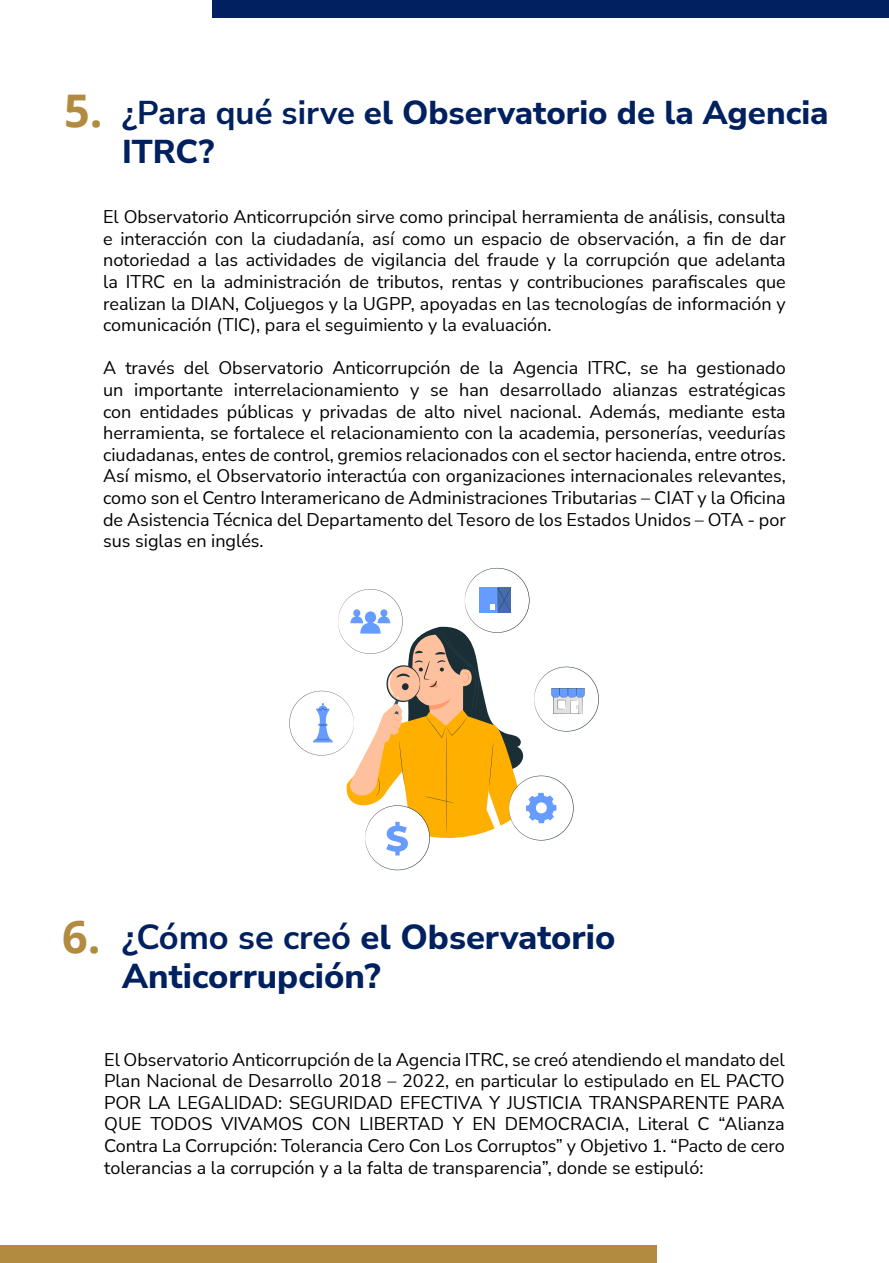
<style>
.page{position:relative;width:889px;height:1263px;background:#fff}
.page>*{position:absolute;margin:0;border:0;box-sizing:border-box;transform-origin:0 0}
.t1{font:700 45px "Open Sans";color:#b28b40}
.t2{font:800 34.5px/39px "Nunito Sans";color:#002060}
.t3{font:800 33px/39px "Nunito Sans";color:#002060}
.t4{font:18px/21.6px "Nunito Sans";color:#000;text-align:justify}
.s1{font-weight:700}
</style>
<div class="page">
<div style="left:213px;top:0;width:676px;height:17px;background:#002060"></div>
<div style="left:0;top:1246px;width:656px;height:17px;background:#b28b40"></div>
<svg style="left:289px;top:568px;width:310px;height:303px"></svg>
<p class="t1" style="left:64px;top:79px;width:40px">5.</p>
<p class="t3" style="left:122px;top:92px;width:708px"><span class="s1">¿Para qué sirve</span> el Observatorio de la Agencia<br>ITRC?</p>
<p class="t4" style="left:103px;top:205px;width:684px">El Observatorio Anticorrupción sirve como principal herramienta de análisis, consulta e interacción con la ciudadanía, así como un espacio de observación, a fin de dar notoriedad a las actividades de vigilancia del fraude y la corrupción que adelanta la ITRC en la administración de tributos, rentas y contribuciones parafiscales que realizan la DIAN, Coljuegos y la UGPP, apoyadas en las tecnologías de información y comunicación (TIC), para el seguimiento y la evaluación.</p>
<p class="t4" style="left:103px;top:357px;width:684px">A través del Observatorio Anticorrupción de la Agencia ITRC, se ha gestionado un importante interrelacionamiento y se han desarrollado alianzas estratégicas con entidades públicas y privadas de alto nivel nacional. Además, mediante esta herramienta, se fortalece el relacionamiento con la academia, personerías, veedurías ciudadanas, entes de control, gremios relacionados con el sector hacienda, entre otros.<br>Así mismo, el Observatorio interactúa con organizaciones internacionales relevantes, como son el Centro Interamericano de Administraciones Tributarias – CIAT y la Oficina de Asistencia Técnica del Departamento del Tesoro de los Estados Unidos – OTA - por sus siglas en inglés.</p>
<p class="t1" style="left:62px;top:905px;width:40px">6.</p>
<p class="t2" style="left:122px;top:916px;width:494px"><span class="s1">¿Cómo se creó</span> el Observatorio<br>Anticorrupción?</p>
<p class="t4" style="left:104px;top:1048px;width:682px">El Observatorio Anticorrupción de la Agencia ITRC, se creó atendiendo el mandato del Plan Nacional de Desarrollo 2018 – 2022, en particular lo estipulado en EL PACTO POR LA LEGALIDAD: SEGURIDAD EFECTIVA Y JUSTICIA TRANSPARENTE PARA QUE TODOS VIVAMOS CON LIBERTAD Y EN DEMOCRACIA, Literal C “Alianza Contra La Corrupción: Tolerancia Cero Con Los Corruptos” y Objetivo 1. “Pacto de cero tolerancias a la corrupción y a la falta de transparencia”, donde se estipuló:</p>
</div>
